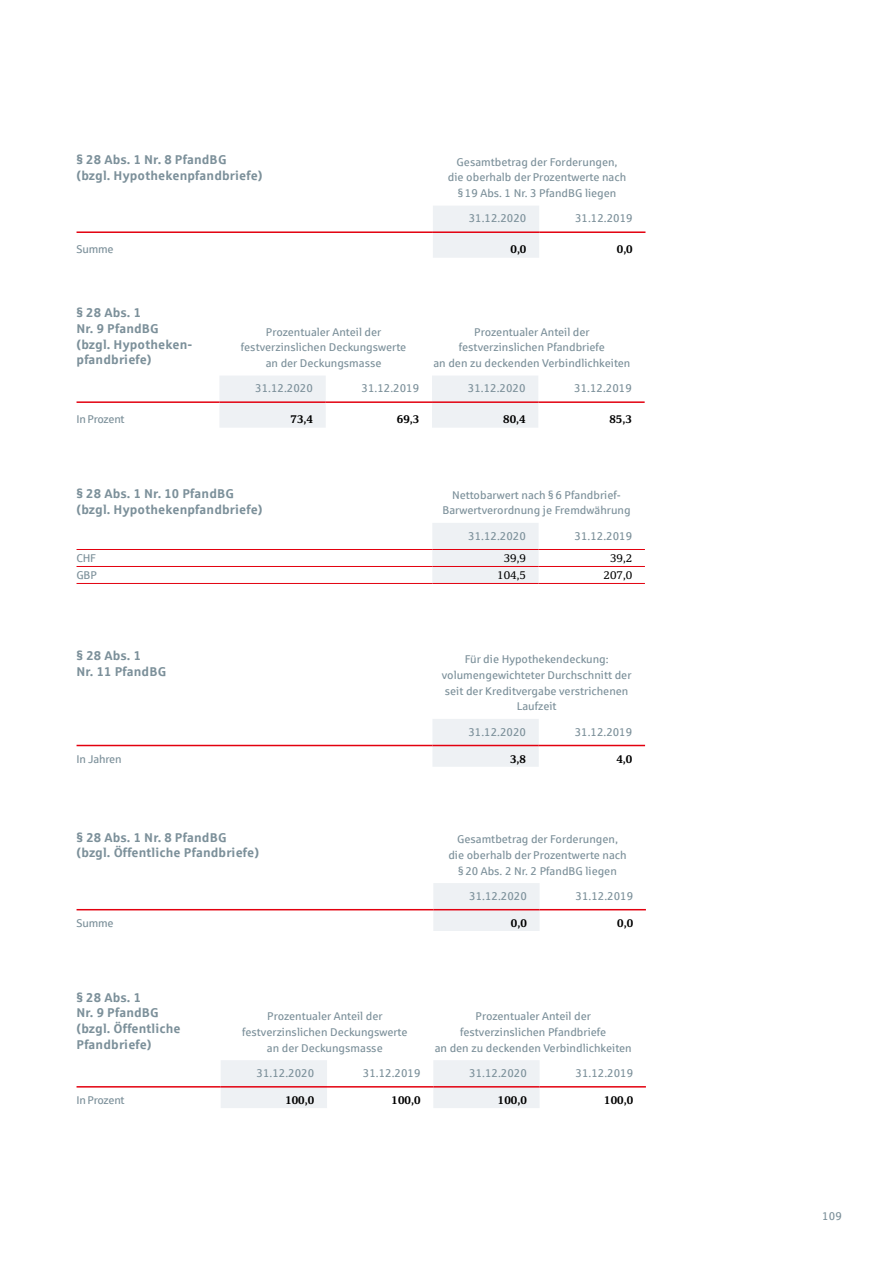
<style>
.page{position:relative;width:893px;height:1263px;background:#fff}
.page>*{position:absolute;margin:0;border:0;box-sizing:border-box;transform-origin:0 0}
.t1{font:700 12.75px/15.8px "Sparkasse Rg";letter-spacing:.01em;color:#7c909a}
.t2{font:11.25px/15.8px "Sparkasse Rg";color:#7c909a;text-align:center}
.t3{font:700 11.25px "Sparkasse Serif";color:#000}
.t4{font:11.25px "Sparkasse Rg";letter-spacing:-.02em;color:#7c909a}
.t5{font:11.25px "Sparkasse Serif";color:#000}
</style>
<div class="page">
<svg style="left:220px;top:376px;width:318px;height:52px"></svg>
<hr style="left:77px;top:401px;width:142px;height:2px;background:#e3000f">
<hr style="left:219px;top:401px;width:107px;height:2px;background:#e3000f">
<hr style="left:326px;top:401px;width:106px;height:2px;background:#e3000f">
<hr style="left:432px;top:401px;width:106px;height:2px;background:#e3000f">
<hr style="left:538px;top:401px;width:107px;height:2px;background:#e3000f">
<div style="left:432px;top:523px;width:107px;height:60px;background:#eef1f4"></div>
<hr style="left:77px;top:549px;width:355px;height:1px;background:#e3000f">
<hr style="left:432px;top:549px;width:107px;height:1px;background:#e3000f">
<hr style="left:539px;top:549px;width:106px;height:1px;background:#e3000f">
<hr style="left:77px;top:566px;width:355px;height:1px;background:#e3000f">
<hr style="left:432px;top:566px;width:107px;height:1px;background:#e3000f">
<hr style="left:539px;top:566px;width:106px;height:1px;background:#e3000f">
<hr style="left:77px;top:583px;width:355px;height:1px;background:#e3000f">
<hr style="left:432px;top:583px;width:107px;height:1px;background:#e3000f">
<hr style="left:539px;top:583px;width:106px;height:1px;background:#e3000f">
<div style="left:433px;top:206px;width:106px;height:52px;background:#eef1f4"></div>
<hr style="left:77px;top:231px;width:356px;height:2px;background:#e3000f">
<hr style="left:433px;top:231px;width:106px;height:2px;background:#e3000f">
<hr style="left:539px;top:231px;width:106px;height:2px;background:#e3000f">
<div style="left:432px;top:719px;width:107px;height:48px;background:#eef1f4"></div>
<hr style="left:77px;top:745px;width:355px;height:1px;background:#e3000f">
<hr style="left:432px;top:745px;width:107px;height:1px;background:#e3000f">
<hr style="left:539px;top:745px;width:106px;height:1px;background:#e3000f">
<div style="left:433px;top:883px;width:107px;height:48px;background:#eef1f4"></div>
<hr style="left:77px;top:909px;width:356px;height:1px;background:#e3000f">
<hr style="left:433px;top:909px;width:107px;height:1px;background:#e3000f">
<hr style="left:540px;top:909px;width:106px;height:1px;background:#e3000f">
<svg style="left:221px;top:1060px;width:319px;height:48px"></svg>
<hr style="left:77px;top:1086px;width:144px;height:1px;background:#e3000f">
<hr style="left:221px;top:1086px;width:106px;height:1px;background:#e3000f">
<hr style="left:327px;top:1086px;width:106px;height:1px;background:#e3000f">
<hr style="left:433px;top:1086px;width:107px;height:1px;background:#e3000f">
<hr style="left:540px;top:1086px;width:106px;height:1px;background:#e3000f">
<p class="t1" style="left:77px;top:151px;width:188px">§ 28 Abs. 1 Nr. 8 PfandBG (bzgl. Hypothekenpfandbriefe)</p>
<p class="t2" style="left:448px;top:153px;width:180px">Gesamtbetrag der Forderungen, die oberhalb der Prozentwerte nach § 19 Abs. 1 Nr. 3 PfandBG liegen</p>
<p class="t2" style="left:469px;top:210px;width:59px">31.12.2020</p>
<p class="t2" style="left:575px;top:210px;width:59px">31.12.2019</p>
<p class="t2" style="left:77px;top:241px;width:38px">Summe</p>
<p class="t3" style="left:510px;top:243px;width:17px">0,0</p>
<p class="t3" style="left:617px;top:243px;width:17px">0,0</p>
<p class="t1" style="left:77px;top:304px;width:117px">§ 28 Abs. 1<br>Nr. 9 PfandBG (bzgl. Hypotheken&shy;pfandbriefe)</p>
<p class="t2" style="left:241px;top:323px;width:167px">Prozentualer Anteil der festverzinslichen Deckungswerte an der Deckungsmasse</p>
<p class="t2" style="left:433px;top:323px;width:199px">Prozentualer Anteil der festverzinslichen Pfandbriefe<br>an den zu deckenden Verbindlichkeiten</p>
<p class="t2" style="left:255px;top:380px;width:59px">31.12.2020</p>
<p class="t2" style="left:362px;top:380px;width:59px">31.12.2019</p>
<p class="t2" style="left:468px;top:380px;width:59px">31.12.2020</p>
<p class="t2" style="left:574px;top:380px;width:59px">31.12.2019</p>
<p class="t4" style="left:77px;top:413px;width:50px">In Prozent</p>
<p class="t3" style="left:291px;top:412px;width:24px">73,4</p>
<p class="t3" style="left:397px;top:412px;width:24px">69,3</p>
<p class="t3" style="left:503px;top:412px;width:24px">80,4</p>
<p class="t3" style="left:609px;top:412px;width:24px">85,3</p>
<p class="t1" style="left:77px;top:485px;width:188px">§ 28 Abs. 1 Nr. 10 PfandBG (bzgl. Hypothekenpfandbriefe)</p>
<p class="t2" style="left:442px;top:486px;width:190px">Nettobarwert nach § 6 Pfandbrief-<br>Barwertverordnung je Fremdwährung</p>
<p class="t2" style="left:468px;top:528px;width:59px">31.12.2020</p>
<p class="t2" style="left:574px;top:528px;width:59px">31.12.2019</p>
<p class="t2" style="left:77px;top:550px;width:21px">CHF</p>
<p class="t5" style="left:504px;top:551px;width:24px">39,9</p>
<p class="t5" style="left:610px;top:551px;width:24px">39,2</p>
<p class="t2" style="left:77px;top:567px;width:22px">GBP</p>
<p class="t5" style="left:497px;top:568px;width:30px">104,5</p>
<p class="t5" style="left:604px;top:568px;width:30px">207,0</p>
<p class="t1" style="left:77px;top:647px;width:91px">§ 28 Abs. 1<br>Nr. 11 PfandBG</p>
<p class="t2" style="left:442px;top:651px;width:191px">Für die Hypothekendeckung: volumengewichteter Durchschnitt der seit der Kreditvergabe verstrichenen<br>Laufzeit</p>
<p class="t2" style="left:468px;top:724px;width:59px">31.12.2020</p>
<p class="t2" style="left:575px;top:724px;width:59px">31.12.2019</p>
<p class="t4" style="left:77px;top:752px;width:46px">In Jahren</p>
<p class="t3" style="left:510px;top:751px;width:17px">3,8</p>
<p class="t3" style="left:616px;top:751px;width:17px">4,0</p>
<p class="t1" style="left:77px;top:829px;width:184px">§ 28 Abs. 1 Nr. 8 PfandBG (bzgl. Öffentliche Pfandbriefe)</p>
<p class="t2" style="left:448px;top:831px;width:180px">Gesamtbetrag der Forderungen, die oberhalb der Prozentwerte nach § 20 Abs. 2 Nr. 2 PfandBG liegen</p>
<p class="t2" style="left:469px;top:888px;width:59px">31.12.2020</p>
<p class="t2" style="left:575px;top:888px;width:59px">31.12.2019</p>
<p class="t2" style="left:77px;top:915px;width:38px">Summe</p>
<p class="t3" style="left:511px;top:916px;width:17px">0,0</p>
<p class="t3" style="left:617px;top:916px;width:17px">0,0</p>
<p class="t1" style="left:77px;top:989px;width:106px">§ 28 Abs. 1<br>Nr. 9 PfandBG (bzgl. Öffentliche<br>Pfandbriefe)</p>
<p class="t2" style="left:242px;top:1008px;width:167px">Prozentualer Anteil der festverzinslichen Deckungswerte an der Deckungsmasse</p>
<p class="t2" style="left:435px;top:1008px;width:199px">Prozentualer Anteil der festverzinslichen Pfandbriefe<br>an den zu deckenden Verbindlichkeiten</p>
<p class="t2" style="left:257px;top:1065px;width:59px">31.12.2020</p>
<p class="t2" style="left:363px;top:1065px;width:59px">31.12.2019</p>
<p class="t2" style="left:469px;top:1065px;width:59px">31.12.2020</p>
<p class="t2" style="left:575px;top:1065px;width:59px">31.12.2019</p>
<p class="t4" style="left:77px;top:1093px;width:50px">In Prozent</p>
<p class="t3" style="left:285px;top:1093px;width:30px">100,0</p>
<p class="t3" style="left:392px;top:1093px;width:30px">100,0</p>
<p class="t3" style="left:498px;top:1093px;width:30px">100,0</p>
<p class="t3" style="left:604px;top:1093px;width:30px">100,0</p>
<p class="t2" style="left:822px;top:1208px;width:21px">109</p>
</div>
